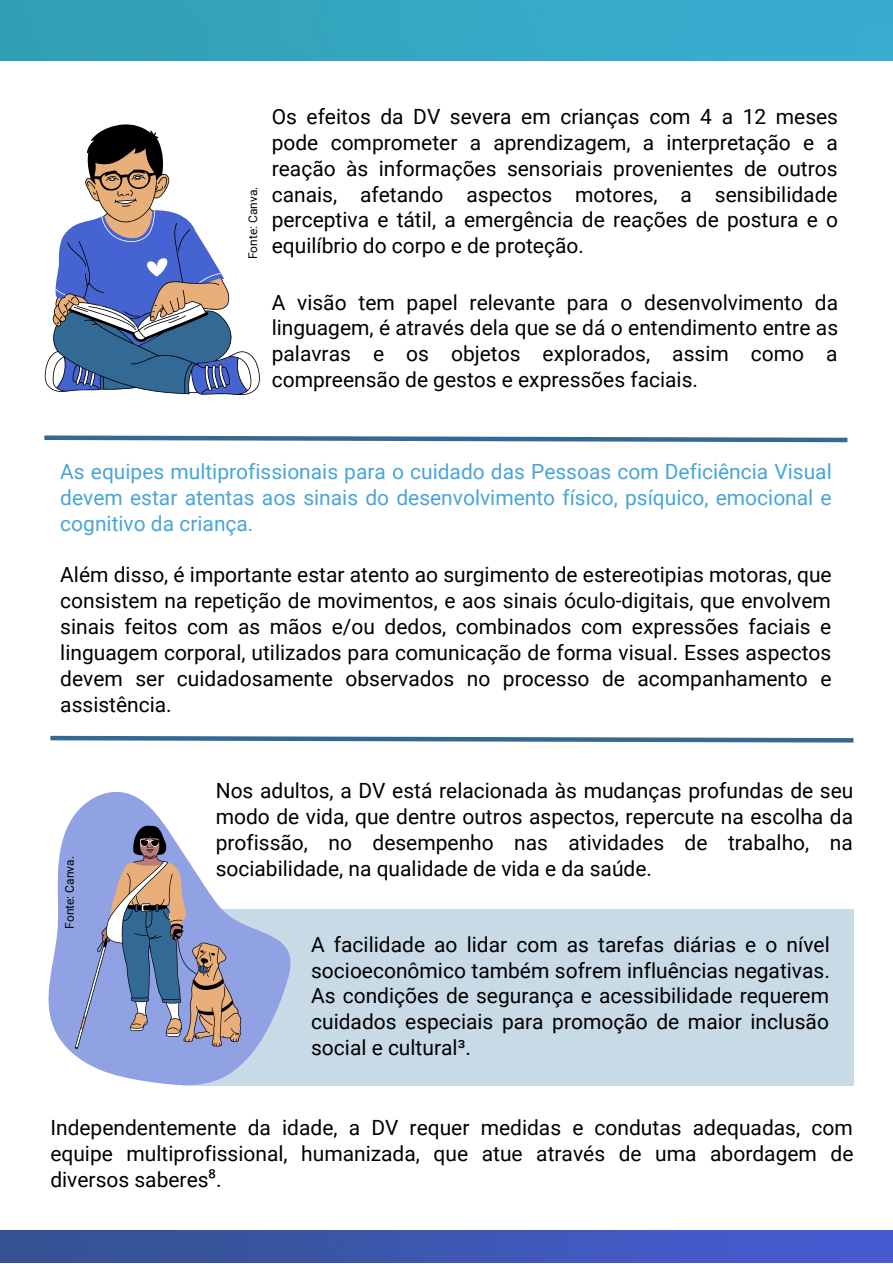
<style>
.page{position:relative;width:893px;height:1264px;background:#fff}
.page>*{position:absolute;margin:0;border:0;box-sizing:border-box;transform-origin:0 0}
.t1{font:21px/25.8px "Roboto";color:#000;text-align:justify}
.t2{font:21px/25.8px "Roboto";color:#48a5d9;text-align:justify}
.t3{font:12px "Roboto";color:#000}
.s1{font-family:"Noto Sans"}
</style>
<div class="page">
<img style="left:0;top:0;width:892px;height:1262px">
<div style="left:0;top:61px;width:892px;height:1169px;background:#fff"></div>
<div style="left:184px;top:909px;width:669px;height:176px;background:#c7dae6"></div>
<svg style="left:48px;top:792px;width:291px;height:294px"></svg>
<svg style="left:75px;top:825px;width:166px;height:223px;background:#999fbd"></svg>
<svg style="left:44px;top:435px;width:804px;height:8px"></svg>
<svg style="left:50px;top:735px;width:804px;height:8px"></svg>
<svg style="left:44px;top:124px;width:216px;height:271px"></svg>
<p class="t3" style="left:246px;top:259px;width:74px;rotate:-90deg">Fonte: Canva.</p>
<p class="t1" style="left:272px;top:104px;width:567px">Os efeitos da DV severa em crianças com 4 a 12 meses pode comprometer a aprendizagem, a interpretação e a reação às informações sensoriais provenientes de outros canais, afetando aspectos motores, a sensibilidade perceptiva e tátil, a emergência de reações de postura e o equilíbrio do corpo e de proteção.</p>
<p class="t1" style="left:272px;top:289px;width:568px">A visão tem papel relevante para o desenvolvimento da linguagem, é através dela que se dá o entendimento entre as palavras e os objetos explorados, assim como a compreensão de gestos e expressões faciais.</p>
<p class="t2" style="left:60px;top:459px;width:773px">As equipes multiprofissionais para o cuidado das Pessoas com Deficiência Visual devem estar atentas aos sinais do desenvolvimento físico, psíquico, emocional e cognitivo da criança.</p>
<p class="t1" style="left:60px;top:562px;width:772px">Além disso, é importante estar atento ao surgimento de estereotipias motoras, que consistem na repetição de movimentos, e aos sinais óculo-digitais, que envolvem sinais feitos com as mãos e/ou dedos, combinados com expressões faciais e linguagem corporal, utilizados para comunicação de forma visual. Esses aspectos devem ser cuidadosamente observados no processo de acompanhamento e assistência.</p>
<p class="t3" style="left:63px;top:928px;width:74px;rotate:-90deg">Fonte: Canva.</p>
<p class="t1" style="left:216px;top:778px;width:639px">Nos adultos, a DV está relacionada às mudanças profundas de seu modo de vida, que dentre outros aspectos, repercute na escolha da profissão, no desempenho nas atividades de trabalho, na sociabilidade, na qualidade de vida e da saúde.</p>
<p class="t1" style="left:311px;top:931px;width:520px">A facilidade ao lidar com as tarefas diárias e o nível socioeconômico também sofrem influências negativas.<br>As condições de segurança e acessibilidade requerem cuidados especiais para promoção de maior inclusão social e cultural³.</p>
<p class="t1" style="left:50px;top:1115px;width:804px">Independentemente da idade, a DV requer medidas e condutas adequadas, com equipe multiprofissional, humanizada, que atue através de uma abordagem de diversos saberes<span class="s1">⁸</span>.</p>
</div>
